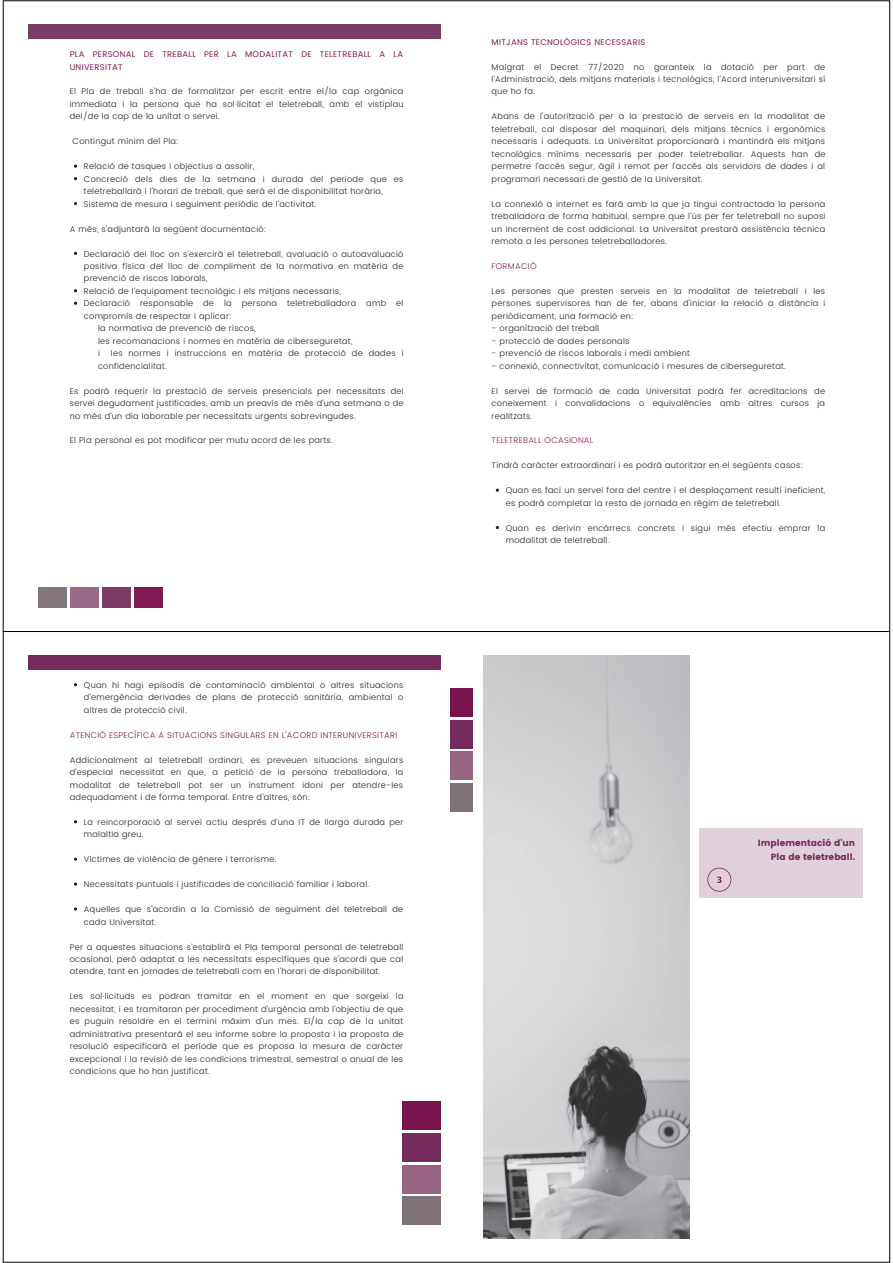
<style>
.page{position:relative;width:893px;height:1263px;background:#fff}
.page>*{position:absolute;margin:0;border:0;box-sizing:border-box;transform-origin:0 0}
.t1{font:9px/14.5px "Poppins";color:#752a5c;text-align:right}
.t2{font:300 8.25px/12.5px "Poppins";letter-spacing:.035em;color:#231f20;text-align:justify}
.t3{font:8.25px/12.5px "Poppins";letter-spacing:.035em;color:#821953}
.t4{font:300 8.25px "Poppins";letter-spacing:.035em;color:#78134c}
.t5{font:300 8.25px "Poppins";letter-spacing:.035em;color:#821953}
</style>
<div class="page">
<div style="left:29px;top:25px;width:412px;height:14px;background:#7b3d63"></div>
<div style="left:39px;top:587px;width:28px;height:20px;background:#83777d"></div>
<div style="left:71px;top:587px;width:28px;height:20px;background:#9a6b88"></div>
<div style="left:102px;top:587px;width:28px;height:20px;background:#7b3d63"></div>
<div style="left:134px;top:587px;width:28px;height:20px;background:#821953"></div>
<svg style="left:74px;top:907px;width:3px;height:4px"></svg>
<div style="left:29px;top:656px;width:412px;height:14px;background:#752a5c"></div>
<div style="left:402px;top:1197px;width:39px;height:28px;background:#7e7178"></div>
<div style="left:402px;top:1165px;width:39px;height:28px;background:#976383"></div>
<div style="left:402px;top:1133px;width:39px;height:28px;background:#752a5c"></div>
<div style="left:402px;top:1102px;width:39px;height:28px;background:#78134c"></div>
<img style="left:483px;top:656px;width:206px;height:582px">
<div style="left:699px;top:828px;width:163px;height:70px;background:#e0d0d9"></div>
<div style="left:450px;top:784px;width:22px;height:28px;background:#7e7178"></div>
<div style="left:450px;top:752px;width:22px;height:28px;background:#976383"></div>
<div style="left:450px;top:720px;width:22px;height:28px;background:#752a5c"></div>
<div style="left:450px;top:688px;width:22px;height:28px;background:#78134c"></div>
<svg style="left:707px;top:868px;width:24px;height:24px"></svg>
<p class="t3" style="left:70px;top:48px;width:335px">PLA PERSONAL DE TREBALL PER LA MODALITAT DE TELETREBALL A LA<br>UNIVERSITAT</p>
<p class="t2" style="left:70px;top:85px;width:335px">El Pla de treball s’ha de formalitzar per escrit entre el/la cap orgànica immediata i la persona que ha sol·licitat el teletreball, amb el vistiplau del/de la cap de la unitat o servei.</p>
<p class="t2" style="left:73px;top:135px;width:108px">Contingut mínim del Pla:</p>
<p class="t2" style="left:84px;top:160px;width:321px;text-align:left">Relació de tasques i objectius a assolir,<br>Concreció dels dies de la setmana i durada del periode que es teletreballarà i l’horari de treball, que serà el de disponibilitat horària, Sistema de mesura i seguiment periòdic de l’activitat.</p>
<p class="t2" style="left:70px;top:223px;width:198px">A més, s’adjuntarà la següent documentació:</p>
<p class="t2" style="left:84px;top:247px;width:321px;text-align:left">Declaració del lloc on s’exercirà el teletreball, avaluació o autoavaluació positiva física del lloc de compliment de la normativa en matèria de prevenció de riscos laborals,<br>Relació de l’equipament tecnològic i els mitjans necessaris,<br>Declaració responsable de la persona teletreballadora amb el compromís de respectar i aplicar:</p>
<p class="t2" style="left:98px;top:322px;width:256px;text-align:left">la normativa de prevenció de riscos,<br>les recomanacions i normes en matèria de ciberseguretat, i</p>
<p class="t2" style="left:98px;top:347px;width:307px;text-indent:13px">les normes i instruccions en matèria de protecció de dades i confidencialitat.</p>
<p class="t2" style="left:70px;top:385px;width:335px">Es podrà requerir la prestació de serveis presencials per necessitats del servei degudament justificades, amb un preavís de més d’una setmana o de no més d’un dia laborable per necessitats urgents sobrevingudes.</p>
<p class="t2" style="left:70px;top:434px;width:265px">El Pla personal es pot modificar per mutu acord de les parts.</p>
<p class="t2" style="left:84px;top:679px;width:321px">Quan hi hagi episodis de contaminació ambiental o altres situacions d’emergència derivades de plans de protecció sanitària, ambiental o altres de protecció civil.</p>
<p class="t4" style="left:70px;top:730px;width:329px">ATENCIÓ ESPECÍFICA A SITUACIONS SINGULARS EN L'ACORD INTERUNIVERSITARI</p>
<p class="t2" style="left:70px;top:754px;width:335px">Addicionalment al teletreball ordinari, es preveuen situacions singulars d’especial necessitat en que, a petició de la persona treballadora, la modalitat de teletreball pot ser un instrument idoni per atendre-les adequadament i de forma temporal. Entre d’altres, són:</p>
<p class="t2" style="left:84px;top:816px;width:321px">La reincorporació al servei actiu després d’una IT de llarga durada per malaltia greu.</p>
<p class="t2" style="left:84px;top:853px;width:194px">Víctimes de violència de gènere i terrorisme.</p>
<p class="t2" style="left:84px;top:878px;width:287px">Necessitats puntuals i justificades de conciliació familiar i laboral.</p>
<p class="t2" style="left:84px;top:903px;width:321px">Aquelles que s’acordin a la Comissió de seguiment del teletreball de cada Universitat.</p>
<p class="t2" style="left:70px;top:940px;width:335px">Per a aquestes situacions s’establirà el Pla temporal personal de teletreball ocasional, però adaptat a les necessitats específiques que s’acordi que cal atendre, tant en jornades de teletreball com en l’horari de disponibilitat.</p>
<p class="t2" style="left:70px;top:990px;width:335px">Les sol·licituds es podran tramitar en el moment en que sorgeixi la necessitat, i es tramitaran per procediment d’urgència amb l’objectiu de que es puguin resoldre en el termini màxim d’un mes. El/la cap de la unitat administrativa presentarà el seu informe sobre la proposta i la proposta de resolució especificarà el període que es proposa la mesura de caràcter excepcional i la revisió de les condicions trimestral, semestral o anual de les condicions que ho han justificat.</p>
<p class="t3" style="left:492px;top:36px;width:155px">MITJANS TECNOLÒGICS NECESSARIS</p>
<p class="t2" style="left:492px;top:60px;width:335px">Malgrat el Decret 77/2020 no garanteix la dotació per part de l’Administració, dels mitjans materials i tecnològics, l’Acord interuniversitari sí que ho fa.</p>
<p class="t2" style="left:492px;top:110px;width:335px">Abans de l'autorització per a la prestació de serveis en la modalitat de teletreball, cal disposar del maquinari, dels mitjans tècnics i ergonòmics necessaris i adequats. La Universitat proporcionarà i mantindrà els mitjans tecnològics mínims necessaris per poder teletreballar. Aquests han de permetre l’accés segur, àgil i remot per l’accés als servidors de dades i al programari necessari de gestió de la Universitat.</p>
<p class="t2" style="left:492px;top:198px;width:335px">La connexió a internet es farà amb la que ja tingui contractada la persona treballadora de forma habitual, sempre que l’ús per fer teletreball no suposi un increment de cost addicional. La Universitat prestarà assistència tècnica remota a les persones teletreballadores.</p>
<p class="t5" style="left:492px;top:261px;width:46px">FORMACIÓ</p>
<p class="t2" style="left:492px;top:285px;width:335px">Les persones que presten serveis en la modalitat de teletreball i les persones supervisores han de fer, abans d'iniciar la relació a distància i periòdicament, una formació en:</p>
<p class="t2" style="left:492px;top:322px;width:109px">- organització del treball</p>
<p class="t2" style="left:492px;top:335px;width:139px">- protecció de dades personals</p>
<p class="t2" style="left:492px;top:347px;width:200px">- prevenció de riscos laborals i medi ambient</p>
<p class="t2" style="left:492px;top:360px;width:296px">- connexió, connectivitat, comunicació i mesures de ciberseguretat.</p>
<p class="t2" style="left:492px;top:385px;width:335px">El servei de formació de cada Universitat podrà fer acreditacions de coneixement i convalidacions o equivalències amb altres cursos ja realitzats.</p>
<p class="t5" style="left:492px;top:436px;width:103px">TELETREBALL OCASIONAL</p>
<p class="t2" style="left:492px;top:459px;width:313px">Tindrà caràcter extraordinari i es podrà autoritzar en el següents casos:</p>
<p class="t2" style="left:506px;top:484px;width:321px">Quan es faci un servei fora del centre i el desplaçament resulti ineficient, es podrà completar la resta de jornada en règim de teletreball.</p>
<p class="t2" style="left:506px;top:522px;width:321px">Quan es derivin encàrrecs concrets i sigui més efectiu emprar la modalitat de teletreball.</p>
<p class="t1" style="left:758px;top:835px;width:98px">Implementació d'un<br>Pla de teletreball.</p>
</div>
